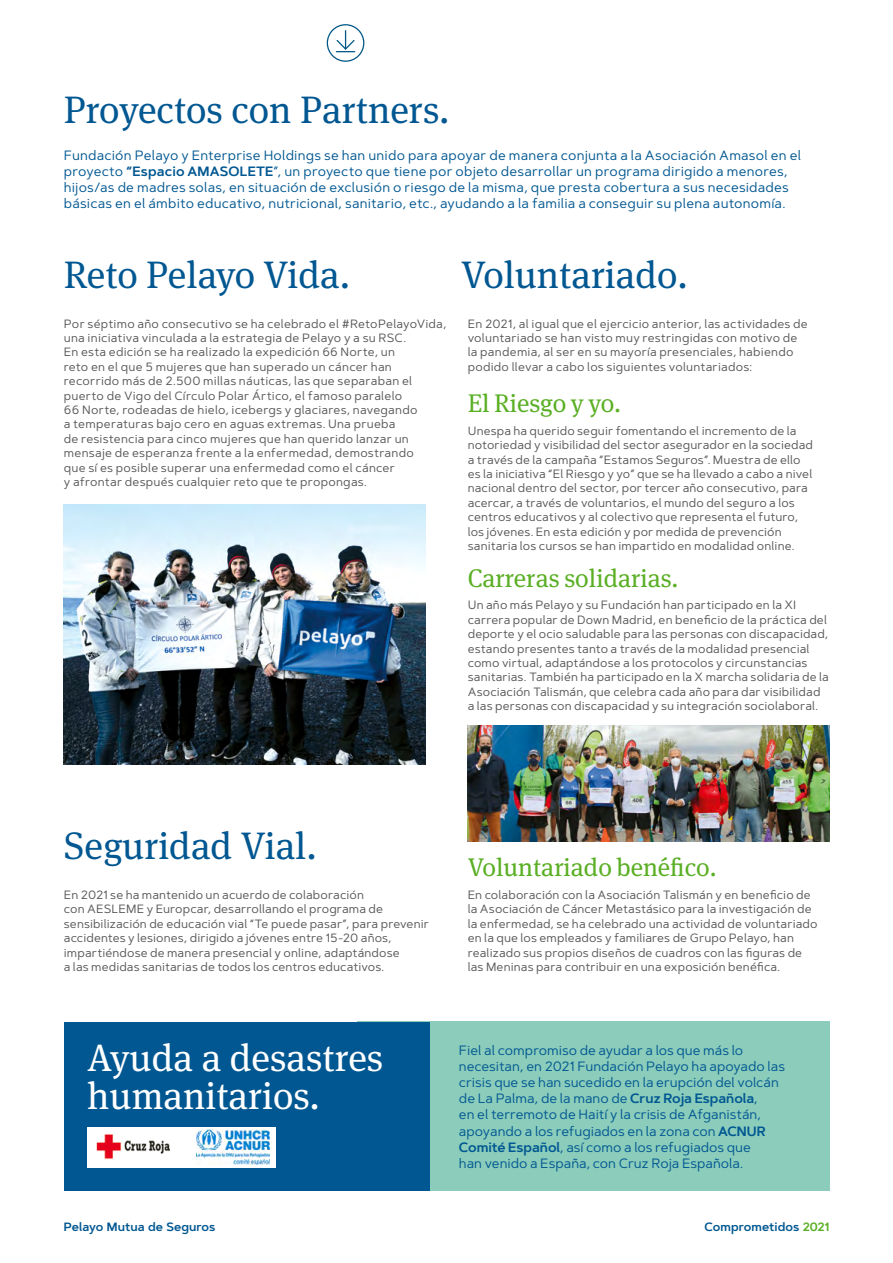
<style>
.page{position:relative;width:893px;height:1263px;background:#fff}
.page>*{position:absolute;margin:0;border:0;box-sizing:border-box;transform-origin:0 0}
.t1{font:38.25px "Meta Serif Pro";color:#005791}
.t2{font:38.25px/38.2px "Meta Serif Pro";color:#fff}
.t3{font:25.5px "Meta Serif Pro";color:#5aaf24}
.t4{font:13.5px/16.2px "Artegra Sans";letter-spacing:.005em;color:#005791}
.t5{font:12px/14.4px "Artegra Sans";letter-spacing:.01em;color:#555756}
.t6{font:600 12px "Artegra Sans";letter-spacing:.005em;color:#005791}
.s1{font-weight:600}
.s2{color:#5aaf24}
</style>
<div class="page">
<div style="left:357px;top:1022px;width:472px;height:169px;background:#8bccbb"></div>
<div style="left:64px;top:1022px;width:365px;height:169px;background:#005791"></div>
<img style="left:468px;top:725px;width:361px;height:117px">
<img style="left:64px;top:504px;width:361px;height:260px">
<div style="left:87px;top:1126px;width:189px;height:41px;background:#fff"></div>
<img style="left:96px;top:1134px;width:74px;height:25px">
<img style="left:196px;top:1129px;width:73px;height:36px">
<svg style="left:326px;top:24px;width:39px;height:38px"></svg>
<h1 class="t1" style="left:64px;top:82px;width:387px">Proyectos con Partners.</h1>
<p class="t4" style="left:64px;top:147px;width:739px">Fundación Pelayo y Enterprise Holdings se han unido para apoyar de manera conjunta a la Asociación Amasol en el proyecto <span class="s1">“Espacio AMASOLETE</span>”, un proyecto que tiene por objeto desarrollar un programa dirigido a menores, hijos/as de madres solas, en situación de exclusión o riesgo de la misma, que presta cobertura a sus necesidades básicas en el ámbito educativo, nutricional, sanitario, etc., ayudando a la familia a conseguir su plena autonomía.</p>
<h1 class="t1" style="left:64px;top:247px;width:288px">Reto Pelayo Vida.</h1>
<p class="t5" style="left:64px;top:316px;width:384px">Por séptimo año consecutivo se ha celebrado el #RetoPelayoVida, una iniciativa vinculada a la estrategia de Pelayo y a su RSC.<br>En esta edición se ha realizado la expedición 66 Norte, un<br>reto en el que 5 mujeres que han superado un cáncer han recorrido más de 2.500 millas náuticas, las que separaban el puerto de Vigo del Círculo Polar Ártico, el famoso paralelo<br>66 Norte, rodeadas de hielo, icebergs y glaciares, navegando<br>a temperaturas bajo cero en aguas extremas. Una prueba<br>de resistencia para cinco mujeres que han querido lanzar un mensaje de esperanza frente a la enfermedad, demostrando<br>que sí es posible superar una enfermedad como el cáncer<br>y afrontar después cualquier reto que te propongas.</p>
<h1 class="t1" style="left:461px;top:247px;width:228px">Voluntariado.</h1>
<p class="t5" style="left:468px;top:316px;width:342px">En 2021, al igual que el ejercicio anterior, las actividades de voluntariado se han visto muy restringidas con motivo de la pandemia, al ser en su mayoría presenciales, habiendo podido llevar a cabo los siguientes voluntariados:</p>
<h2 class="t3" style="left:468px;top:384px;width:155px">El Riesgo y yo.</h2>
<p class="t5" style="left:468px;top:423px;width:347px">Unespa ha querido seguir fomentando el incremento de la notoriedad y visibilidad del sector asegurador en la sociedad a través de la campaña “Estamos Seguros”. Muestra de ello es la iniciativa “El Riesgo y yo” que se ha llevado a cabo a nivel nacional dentro del sector, por tercer año consecutivo, para acercar, a través de voluntarios, el mundo del seguro a los centros educativos y al colectivo que representa el futuro, los jóvenes. En esta edición y por medida de prevención sanitaria los cursos se han impartido en modalidad online.</p>
<h2 class="t3" style="left:468px;top:559px;width:212px">Carreras solidarias.</h2>
<p class="t5" style="left:468px;top:598px;width:363px">Un año más Pelayo y su Fundación han participado en la XI carrera popular de Down Madrid, en beneficio de la práctica del deporte y el ocio saludable para las personas con discapacidad, estando presentes tanto a través de la modalidad presencial como virtual, adaptándose a los protocolos y circunstancias sanitarias. También ha participado en la X marcha solidaria de la Asociación Talismán, que celebra cada año para dar visibilidad a las personas con discapacidad y su integración sociolaboral.</p>
<h1 class="t1" style="left:64px;top:818px;width:255px">Seguridad Vial.</h1>
<p class="t5" style="left:64px;top:887px;width:367px">En 2021 se ha mantenido un acuerdo de colaboración<br>con AESLEME y Europcar, desarrollando el programa de sensibilización de educación vial “Te puede pasar”, para prevenir accidentes y lesiones, dirigido a jóvenes entre 15-20 años, impartiéndose de manera presencial y online, adaptándose<br>a las medidas sanitarias de todos los centros educativos.</p>
<h1 class="t2" style="left:87px;top:1037px;width:298px">Ayuda a desastres humanitarios.</h1>
<h2 class="t3" style="left:468px;top:849px;width:250px">Voluntariado benéfico.</h2>
<p class="t5" style="left:468px;top:887px;width:351px">En colaboración con la Asociación Talismán y en beneficio de la Asociación de Cáncer Metastásico para la investigación de la enfermedad, se ha celebrado una actividad de voluntariado en la que los empleados y familiares de Grupo Pelayo, han realizado sus propios diseños de cuadros con las figuras de las Meninas para contribuir en una exposición benéfica.</p>
<p class="t4" style="left:459px;top:1041px;width:328px">Fiel al compromiso de ayudar a los que más lo necesitan, en 2021 Fundación Pelayo ha apoyado las crisis que se han sucedido en la erupción del volcán de La Palma, de la mano de <span class="s1">Cruz Roja Española</span>,<br>en el terremoto de Haití y la crisis de Afganistán, apoyando a los refugiados en la zona con <span class="s1">ACNUR Comité Español</span>, así como a los refugiados que<br>han venido a España, con Cruz Roja Española.</p>
<p class="t6" style="left:64px;top:1218px;width:153px">Pelayo Mutua de Seguros</p>
<p class="t6" style="left:705px;top:1218px;width:126px">Comprometidos <span class="s2">2021</span></p>
</div>
